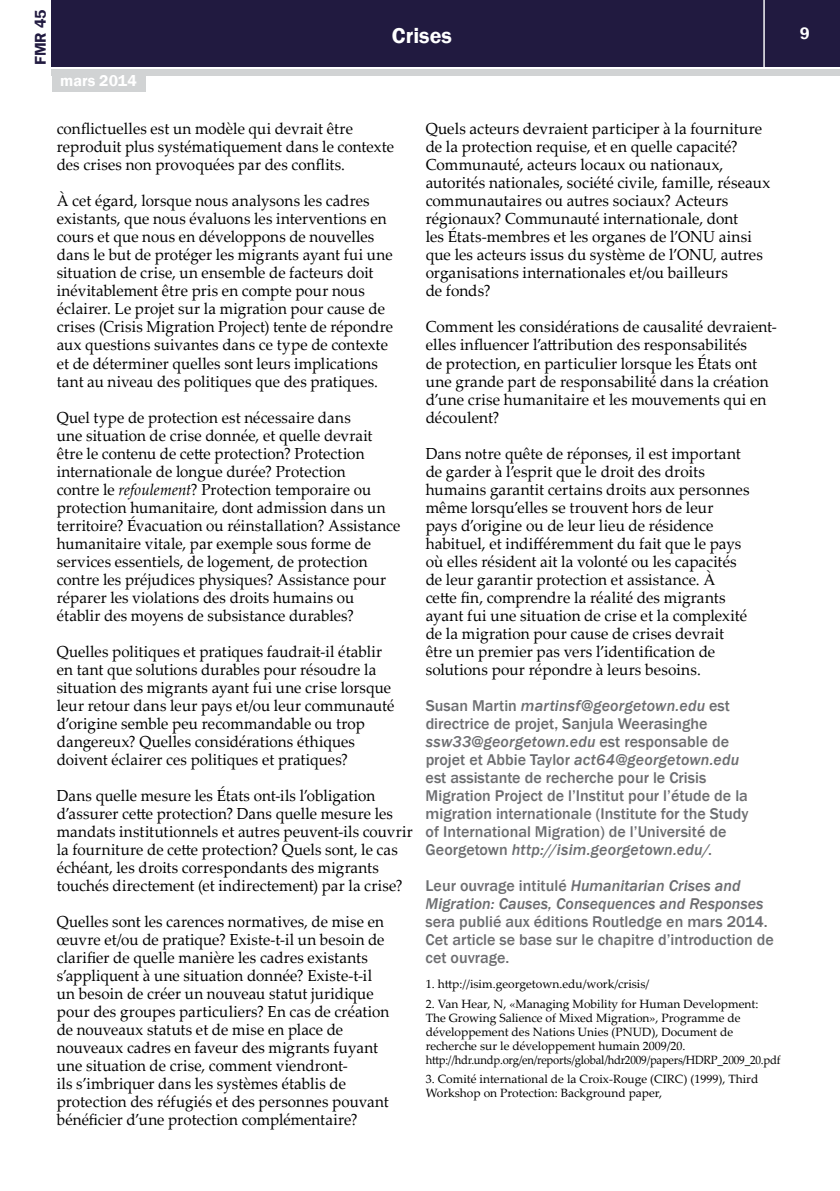
<style>
.page{position:relative;width:840px;height:1191px;background:#fff}
.page>*{position:absolute;margin:0;border:0;box-sizing:border-box;transform-origin:0 0}
.t1{font:600 22px "Franklin Gothic";color:#fff}
.t2{font:600 17px "Franklin Gothic";color:#fff}
.t3{font:16px/18px "Palatino Linotype";letter-spacing:.005em;color:#000;scale:.95 1}
.t4{font:16px/18px "Palatino Linotype";letter-spacing:.005em;color:#000;scale:.96 1}
.t5{font:500 16px/18px "Franklin Gothic";color:#6d6e71}
.t6{font:italic 500 16px/18px "Franklin Gothic";color:#6d6e71}
.t7{font:600 16px "Franklin Gothic";color:#fff}
.t8{font:600 16px "Franklin Gothic";color:#211a40}
.t9{font:12px/14px "Palatino Linotype";color:#000}
.s1{font-style:italic}
.s2{font-style:normal}
</style>
<div class="page">
<div style="left:52px;top:0;width:787px;height:66px;background:#211a40"></div>
<div style="left:52px;top:69px;width:787px;height:6px;background:#d1d3d4"></div>
<hr style="left:763px;top:0;width:1px;height:68px;background:#fff">
<div style="left:52px;top:74px;width:93px;height:18px;background:#d1d3d4"></div>
<p class="t8" style="left:31px;top:65px;width:57px;rotate:-90deg">FMR 45</p>
<h1 class="t1" style="left:392px;top:22px;width:61px">Crises</h1>
<p class="t2" style="left:799px;top:23px;width:11px">9</p>
<p class="t7" style="left:60px;top:71px;width:78px">mars 2014</p>
<p class="t3" style="left:57px;top:119px;width:356px">conflictuelles est un modèle qui devrait être reproduit plus systématiquement dans le contexte des crises non provoquées par des conflits.</p>
<p class="t3" style="left:57px;top:191px;width:355px">À cet égard, lorsque nous analysons les cadres existants, que nous évaluons les interventions en cours et que nous en développons de nouvelles dans le but de protéger les migrants ayant fui une situation de crise, un ensemble de facteurs doit inévitablement être pris en compte pour nous éclairer. Le projet sur la migration pour cause de crises (Crisis Migration Project) tente de répondre aux questions suivantes dans ce type de contexte et de déterminer quelles sont leurs implications tant au niveau des politiques que des pratiques.</p>
<p class="t3" style="left:57px;top:407px;width:363px">Quel type de protection est nécessaire dans<br>une situation de crise donnée, et quelle devrait être le contenu de cette protection? Protection internationale de longue durée? Protection<br>contre le <span class="s1">refoulement</span>? Protection temporaire ou protection humanitaire, dont admission dans un territoire? Évacuation ou réinstallation? Assistance humanitaire vitale, par exemple sous forme de services essentiels, de logement, de protection contre les préjudices physiques? Assistance pour réparer les violations des droits humains ou établir des moyens de subsistance durables?</p>
<p class="t3" style="left:57px;top:641px;width:356px">Quelles politiques et pratiques faudrait-il établir en tant que solutions durables pour résoudre la situation des migrants ayant fui une crise lorsque leur retour dans leur pays et/ou leur communauté d’origine semble peu recommandable ou trop dangereux? Quelles considérations éthiques doivent éclairer ces politiques et pratiques?</p>
<p class="t3" style="left:57px;top:785px;width:376px">Dans quelle mesure les États ont-ils l’obligation d’assurer cette protection? Dans quelle mesure les mandats institutionnels et autres peuvent-ils couvrir la fourniture de cette protection? Quels sont, le cas échéant, les droits correspondants des migrants touchés directement (et indirectement) par la crise?</p>
<p class="t3" style="left:57px;top:911px;width:351px">Quelles sont les carences normatives, de mise en œuvre et/ou de pratique? Existe-t-il un besoin de clarifier de quelle manière les cadres existants s’appliquent à une situation donnée? Existe-t-il un besoin de créer un nouveau statut juridique pour des groupes particuliers? En cas de création de nouveaux statuts et de mise en place de nouveaux cadres en faveur des migrants fuyant une situation de crise, comment viendront-<br>ils s’imbriquer dans les systèmes établis de protection des réfugiés et des personnes pouvant bénéficier d’une protection complémentaire?</p>
<p class="t4" style="left:425px;top:119px;width:360px">Quels acteurs devraient participer à la fourniture de la protection requise, et en quelle capacité?<br>Communauté, acteurs locaux ou nationaux, autorités nationales, société civile, famille, réseaux communautaires ou autres sociaux? Acteurs régionaux? Communauté internationale, dont<br>les États-membres et les organes de l’ONU ainsi que les acteurs issus du système de l’ONU, autres organisations internationales et/ou bailleurs<br>de fonds?</p>
<p class="t4" style="left:425px;top:317px;width:367px">Comment les considérations de causalité devraient&shy;elles influencer l’attribution des responsabilités<br>de protection, en particulier lorsque les États ont une grande part de responsabilité dans la création d’une crise humanitaire et les mouvements qui en découlent?</p>
<p class="t4" style="left:425px;top:443px;width:338px">Dans notre quête de réponses, il est important de garder à l’esprit que le droit des droits humains garantit certains droits aux personnes même lorsqu’elles se trouvent hors de leur<br>pays d’origine ou de leur lieu de résidence habituel, et indifféremment du fait que le pays où elles résident ait la volonté ou les capacités de leur garantir protection et assistance. À cette fin, comprendre la réalité des migrants ayant fui une situation de crise et la complexité de la migration pour cause de crises devrait être un premier pas vers l’identification de solutions pour répondre à leurs besoins.</p>
<p class="t5" style="left:425px;top:696px;width:324px">Susan Martin <span class="s1">martinsf@georgetown.edu</span> est directrice de projet, Sanjula Weerasinghe <span class="s1">ssw33@georgetown.edu</span> est responsable de projet et Abbie Taylor <span class="s1">act64@georgetown.edu </span>est assistante de recherche pour le Crisis Migration Project de l’Institut pour l’étude de la migration internationale (Institute for the Study of International Migration) de l’Université de Georgetown <span class="s1">http://isim.georgetown.edu/</span>.</p>
<p class="t6" style="left:425px;top:876px;width:339px"><span class="s2">Leur ouvrage intitulé</span> Humanitarian Crises and<br>Migration: Causes, Consequences and Responses</p>
<p class="t5" style="left:425px;top:912px;width:349px">sera publié aux éditions Routledge en mars 2014.<br>Cet article se base sur le chapitre d’introduction de cet ouvrage.</p>
<p class="t9" style="left:425px;top:976px;width:225px">1. http://isim.georgetown.edu/work/crisis/</p>
<p class="t9" style="left:425px;top:996px;width:356px">2. Van Hear, N, «Managing Mobility for Human Development:<br>The Growing Salience of Mixed Migration», Programme de développement des Nations Unies (PNUD), Document de recherche sur le développement humain 2009/20. http://hdr.undp.org/en/reports/global/hdr2009/papers/HDRP_2009_20.pdf</p>
<p class="t9" style="left:425px;top:1071px;width:334px">3. Comité international de la Croix-Rouge (CIRC) (1999), Third<br>Workshop on Protection: Background paper,</p>
</div>
